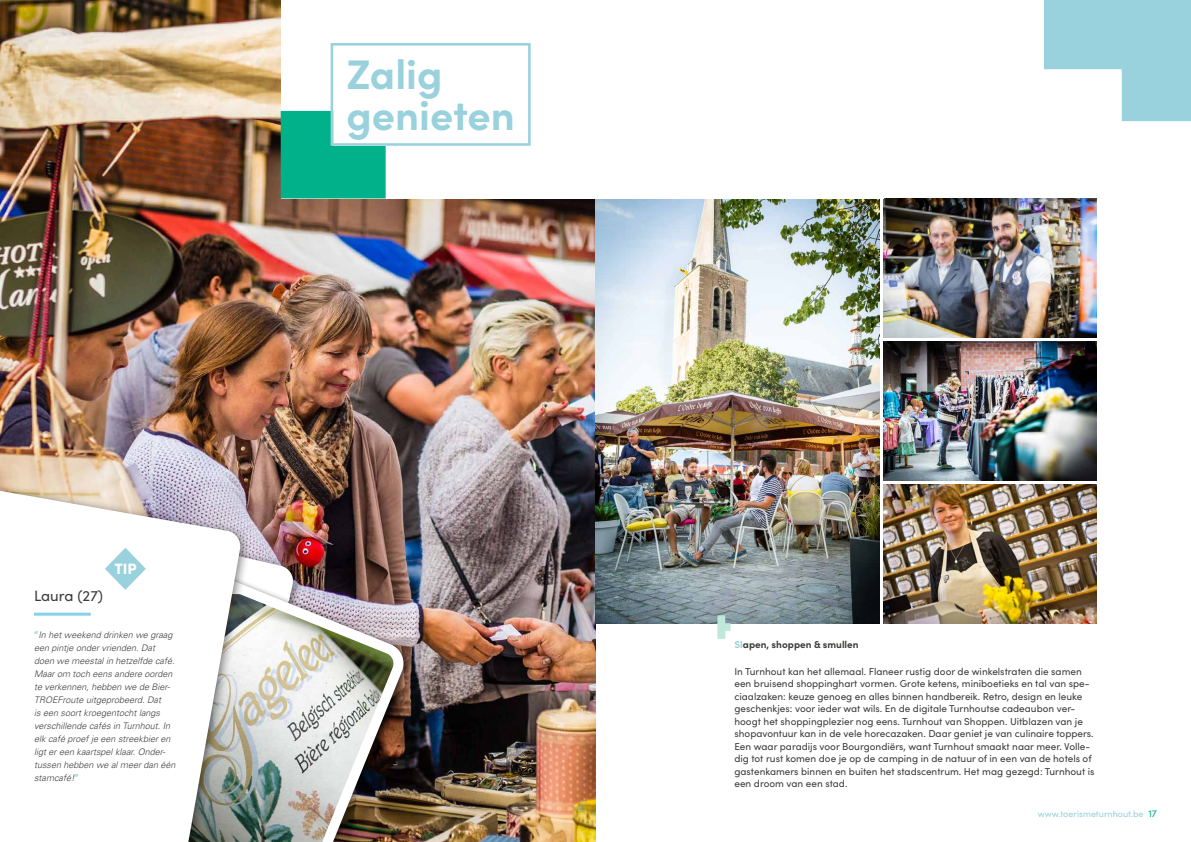
<style>
.page{position:relative;width:1191px;height:842px;background:#fff}
.page>*{position:absolute;margin:0;border:0;box-sizing:border-box;transform-origin:0 0}
.t1{font:700 41.3px/41.3px "Sofia Pro";color:#99d1dd}
.t2{font:15px "Sofia Pro";color:#3c3c3b}
.t3{font:900 15px "Sofia Pro";color:#fff}
.t4{font:10px/12.5px "Sofia Pro";color:#3c3c3b}
.t5{font:700 10px "Sofia Pro";color:#3c3c3b}
.t6{font:italic 300 9px/13px "Univers";color:#3c3c3b}
.t7{font:9px "Sofia Pro";color:#99d1dd}
.s1{font-family:"Sofia Pro";font-weight:900;font-style:normal;font-size:10px;color:#87d1e6}
.s2{color:#99d1dd}
.s3{font-size:10px;color:#00b189}
</style>
<div class="page">
<img style="left:0;top:0;width:595px;height:842px">
<img style="left:595px;top:199px;width:284px;height:425px">
<img style="left:883px;top:342px;width:213px;height:138px">
<img style="left:883px;top:485px;width:213px;height:139px">
<img style="left:883px;top:198px;width:213px;height:139px">
<img style="left:252px;top:482px;width:39px;height:68px">
<div style="left:0;top:552px;width:411px;height:290px;background:#000;opacity:.5"></div>
<img style="left:252px;top:550px;width:149px;height:292px">
<div style="left:0;top:460px;width:252px;height:382px;background:#000;opacity:.5"></div>
<svg style="left:0;top:467px;width:238px;height:375px"></svg>
<svg style="left:105px;top:548px;width:41px;height:42px"></svg>
<hr style="left:34px;top:613px;width:57px;height:3px;background:#87d1e6">
<div style="left:281px;top:0;width:602px;height:198px;background:#fff"></div>
<svg style="left:717px;top:615px;width:13px;height:24px"></svg>
<svg style="left:281px;top:111px;width:105px;height:87px"></svg>
<svg style="left:1044px;top:0;width:147px;height:121px"></svg>
<div style="left:330px;top:43px;width:200px;height:103px;border:3px solid #99d1dd"></div>
<h2 class="t3" style="left:114px;top:557px;width:24px">TIP</h2>
<h2 class="t2" style="left:34px;top:584px;width:71px">Laura (27)</h2>
<p class="t6" style="left:34px;top:628px;width:143px"><span class="s1">“</span>In het weekend drinken we graag een pintje onder vrienden. Dat doen we meestal in hetzelfde café.<br>Maar om toch eens andere oorden te verkennen, hebben we de Bier-<br>TROEFroute uitgeprobeerd. Dat<br>is een soort kroegentocht langs verschillende cafés in Turnhout. In elk café proef je een streekbier en ligt er een kaartspel klaar. Onder&shy;tussen hebben we al meer dan één stamcafé!<span class="s1">”</span></p>
<h1 class="t1" style="left:346px;top:50px;width:170px">Zalig genieten</h1>
<p class="t5" style="left:734px;top:637px;width:126px"><span class="s2">Sl</span>apen, shoppen &amp; smullen</p>
<p class="t4" style="left:734px;top:665px;width:361px">In Turnhout kan het allemaal. Flaneer rustig door de winkelstraten die samen een bruisend shoppinghart vormen. Grote ketens, miniboetieks en tal van spe&shy;ciaalzaken: keuze genoeg en alles binnen handbereik. Retro, design en leuke geschenkjes: voor ieder wat wils. En de digitale Turnhoutse cadeaubon ver&shy;hoogt het shoppingplezier nog eens. Turnhout van Shoppen. Uitblazen van je shopavontuur kan in de vele horecazaken. Daar geniet je van culinaire toppers.<br>Een waar paradijs voor Bourgondiërs, want Turnhout smaakt naar meer. Volle&shy;dig tot rust komen doe je op de camping in de natuur of in een van de hotels of gastenkamers binnen en buiten het stadscentrum. Het mag gezegd: Turnhout is een droom van een stad.</p>
<p class="t7" style="left:1037px;top:807px;width:121px">www.toerismeturnhout.be <span class="s3">17</span></p>
</div>
